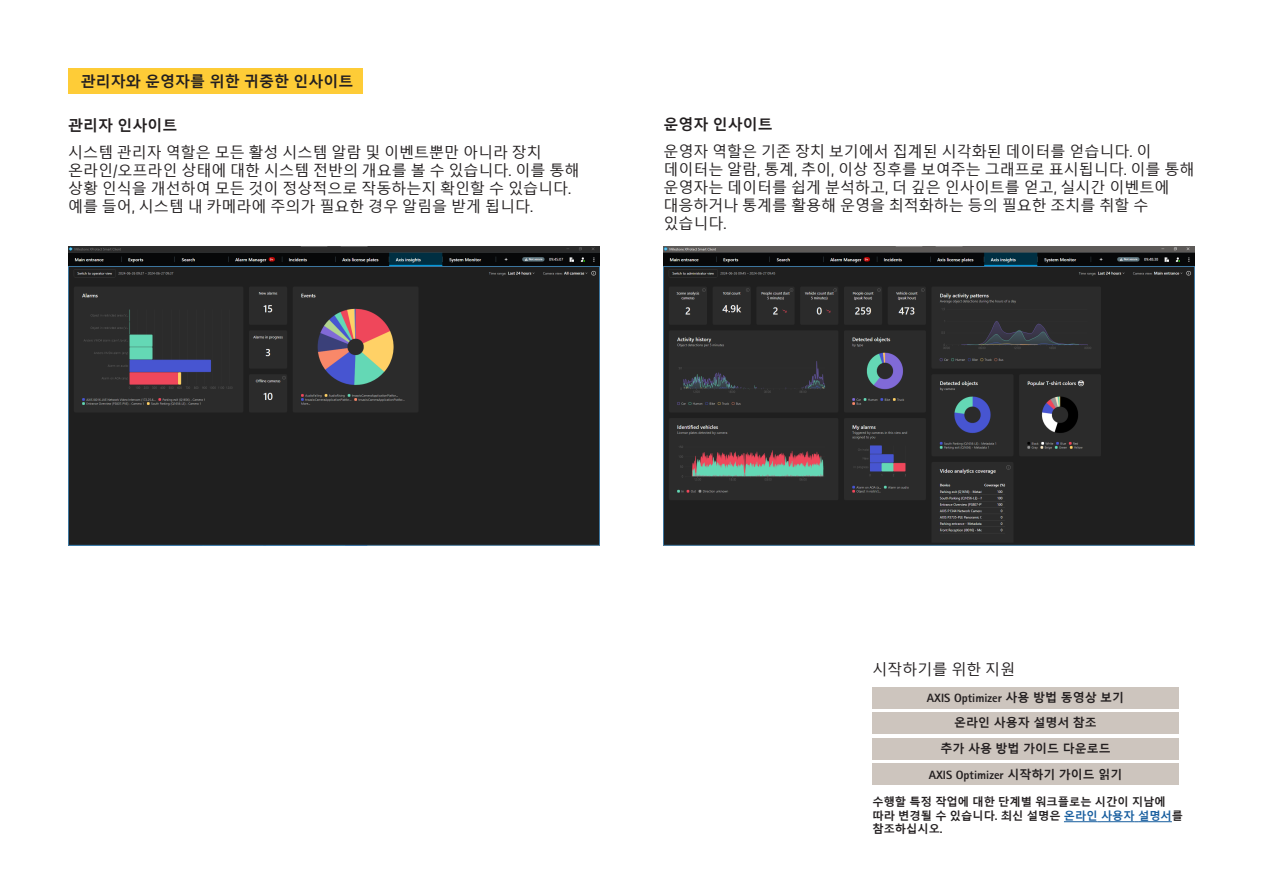
<style>
.page{position:relative;width:1263px;height:893px;background:#fff}
.page>*{position:absolute;margin:0;border:0;box-sizing:border-box;transform-origin:0 0}
.t1{font:15px/18px "Malgun Gothic";color:#231f20}
.t2{font:700 15px "Malgun Gothic";color:#231f20}
.t3{font:800 12px "Rotis Sans Serif Pro";color:#231f20}
.t4{font:700 12px "Malgun Gothic";color:#231f20}
.t5{font:700 11.25px/13.5px "Malgun Gothic";color:#231f20}
.s1{font-family:"Rotis Sans Serif Pro"}
.s2{font-family:"Malgun Gothic";font-weight:700}
.s3{color:#175d9e}
</style>
<div class="page">
<div style="left:68px;top:68px;width:295px;height:26px;background:#fecc37"></div>
<div style="left:872px;top:712px;width:307px;height:22px;background:#cdc5be"></div>
<div style="left:872px;top:738px;width:307px;height:22px;background:#cdc5be"></div>
<div style="left:872px;top:687px;width:307px;height:21px;background:#cdc5be"></div>
<div style="left:872px;top:763px;width:307px;height:22px;background:#cdc5be"></div>
<hr style="left:1064px;top:821px;width:34px;height:1px;background:#175d9e">
<hr style="left:1101px;top:821px;width:34px;height:1px;background:#175d9e">
<hr style="left:1138px;top:821px;width:34px;height:1px;background:#175d9e">
<img style="left:68px;top:247px;width:532px;height:299px">
<img style="left:663px;top:247px;width:532px;height:299px">
<p class="t2" style="left:81px;top:73px;width:274px">관리자와 운영자를 위한 귀중한 인사이트</p>
<p class="t2" style="left:68px;top:117px;width:111px">관리자 인사이트</p>
<p class="t1" style="left:68px;top:144px;width:513px">시스템 관리자 역할은 모든 활성 시스템 알람 및 이벤트뿐만 아니라 장치 온라인<span class="s1">/</span>오프라인 상태에 대한 시스템 전반의 개요를 볼 수 있습니다<span class="s1">.</span> 이를 통해 상황 인식을 개선하여 모든 것이 정상적으로 작동하는지 확인할 수 있습니다<span class="s1">. </span>예를 들어<span class="s1">,</span> 시스템 내 카메라에 주의가 필요한 경우 알림을 받게 됩니다<span class="s1">.</span></p>
<p class="t2" style="left:663px;top:116px;width:111px">운영자 인사이트</p>
<p class="t1" style="left:663px;top:143px;width:533px">운영자 역할은 기존 장치 보기에서 집계된 시각화된 데이터를 얻습니다<span class="s1">.</span> 이 데이터는 알람<span class="s1">,</span> 통계<span class="s1">,</span> 추이<span class="s1">,</span> 이상 징후를 보여주는 그래프로 표시됩니다<span class="s1">.</span> 이를 통해 운영자는 데이터를 쉽게 분석하고<span class="s1">,</span> 더 깊은 인사이트를 얻고<span class="s1">,</span> 실시간 이벤트에 대응하거나 통계를 활용해 운영을 최적화하는 등의 필요한 조치를 취할 수 있습니다<span class="s1">.</span></p>
<p class="t1" style="left:872px;top:661px;width:144px">시작하기를 위한 지원</p>
<p class="t3" style="left:927px;top:690px;width:199px">AXIS Optimizer <span class="s2">사용 방법 동영상 보기</span></p>
<p class="t4" style="left:954px;top:716px;width:144px">온라인 사용자 설명서 참조</p>
<p class="t4" style="left:940px;top:742px;width:172px">추가 사용 방법 가이드 다운로드</p>
<p class="t3" style="left:929px;top:767px;width:195px">AXIS Optimizer <span class="s2">시작하기 가이드 읽기</span></p>
<p class="t5" style="left:872px;top:795px;width:312px">수행할 특정 작업에 대한 단계별 워크플로는 시간이 지남에 따라 변경될 수 있습니다<span class="s1">.</span> 최신 설명은 <span class="s3">온라인 사용자 설명서</span>를 참조하십시오<span class="s1">.</span></p>
</div>
